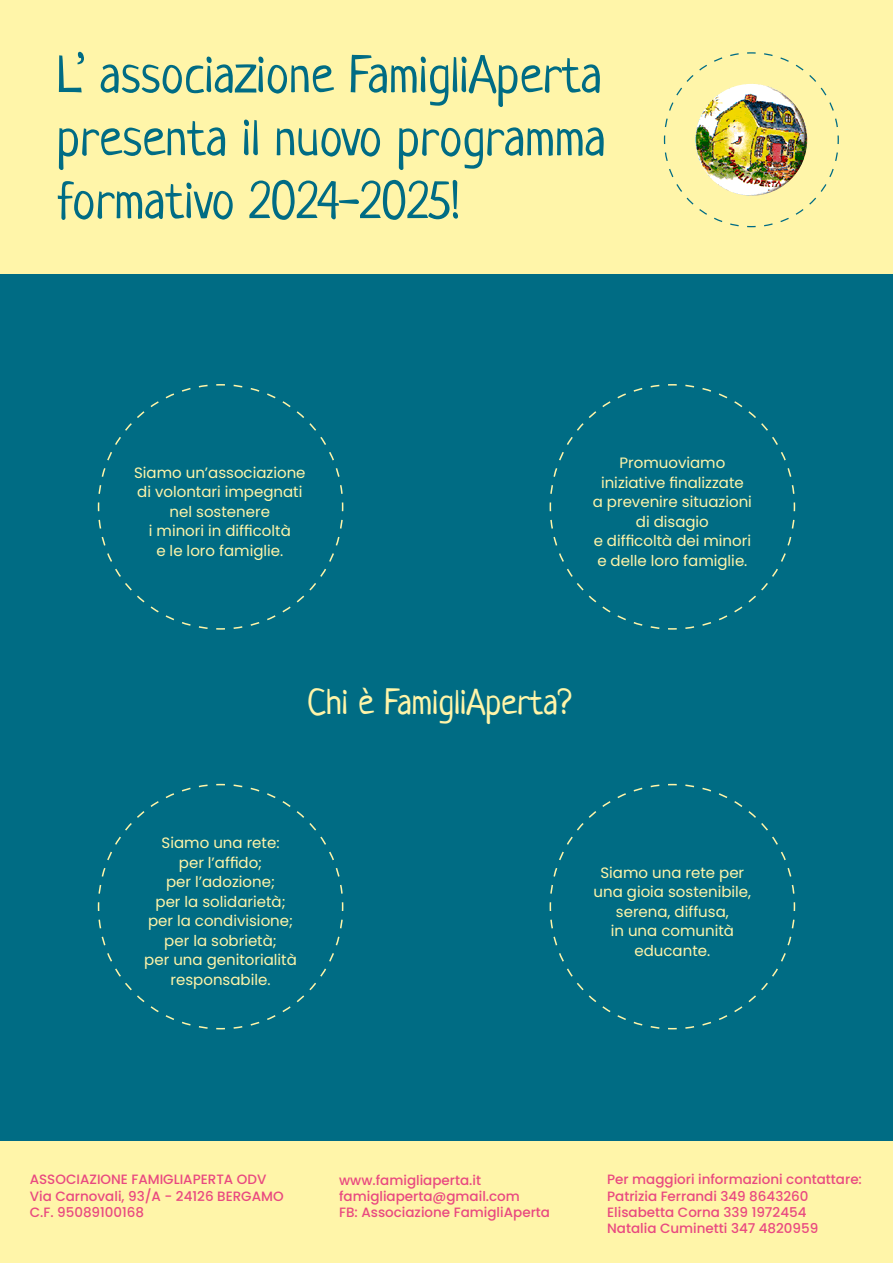
<style>
.page{position:relative;width:893px;height:1263px;background:#006c84}
.page>*{position:absolute;margin:0;border:0;box-sizing:border-box;transform-origin:0 0}
.t1{font:52.5px/63px "Neucha";color:#006c84;text-align:justify}
.t2{font:36px "Neucha";color:#fff5a9}
.t3{font:15px/19.5px "Poppins";color:#fff5a9;text-align:center}
.t4{font:500 13.5px/16.2px "Poppins";color:#e94980}
</style>
<div class="page">
<div style="left:0;top:1141px;width:893px;height:122px;background:#fff5a9"></div>
<div style="left:0;top:0;width:893px;height:273px;background:#fff5a9"></div>
<svg style="left:549px;top:384px;width:247px;height:246px"></svg>
<svg style="left:97px;top:783px;width:247px;height:247px"></svg>
<svg style="left:549px;top:783px;width:247px;height:247px"></svg>
<svg style="left:663px;top:52px;width:176px;height:176px"></svg>
<svg style="left:97px;top:384px;width:247px;height:246px"></svg>
<h1 class="t1" style="left:57px;top:43px;width:550px">L’ associazione FamigliAperta presenta il nuovo programma formativo 2024-2025!</h1>
<p class="t3" style="left:134px;top:463px;width:173px">Siamo un’associazione di volontari impegnati nel sostenere<br>i minori in difficoltà<br>e le loro famiglie.</p>
<p class="t3" style="left:593px;top:453px;width:161px">Promuoviamo iniziative finalizzate<br>a prevenire situazioni di disagio<br>e difficoltà dei minori e delle loro famiglie.</p>
<h2 class="t2" style="left:307px;top:680px;width:266px">Chi è FamigliAperta?</h2>
<p class="t3" style="left:144px;top:833px;width:154px">Siamo una rete:<br>per l’affido;<br>per l’adozione;<br>per la solidarietà; per la condivisione; per la sobrietà;<br>per una genitorialità responsabile.</p>
<p class="t3" style="left:593px;top:863px;width:159px">Siamo una rete per una gioia sostenibile, serena, diffusa,<br>in una comunità educante.</p>
<p class="t4" style="left:30px;top:1171px;width:255px">ASSOCIAZIONE FAMIGLIAPERTA ODV<br>Via Carnovali, 93/A - 24126 BERGAMO<br>C.F. 95089100168</p>
<p class="t4" style="left:339px;top:1172px;width:212px">www.famigliaperta.it famigliaperta@gmail.com<br>FB: Associazione FamigliAperta</p>
<p class="t4" style="left:607px;top:1171px;width:256px">Per maggiori informazioni contattare:<br>Patrizia Ferrandi 349 8643260<br>Elisabetta Corna 339 1972454<br>Natalia Cuminetti 347 4820959</p>
</div>
